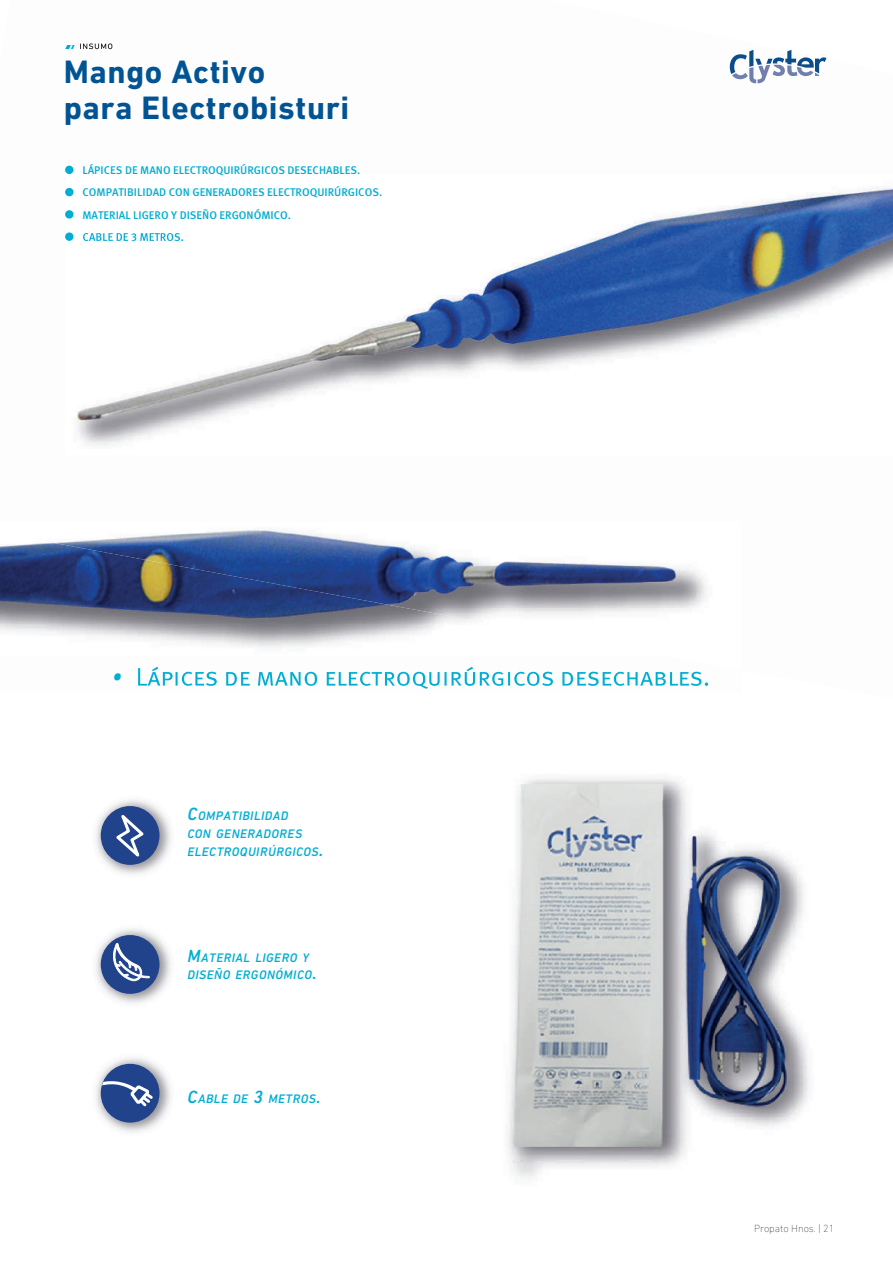
<style>
.page{position:relative;width:893px;height:1263px;background:#fff}
.page>*{position:absolute;margin:0;border:0;box-sizing:border-box;transform-origin:0 0}
.t1{font:700 33px/36px "DIN Next LT Pro";letter-spacing:.02em;color:#015494}
.t2{font:italic 600 25.5px "Open Sans";color:#00aed3}
.t3{font:italic 500 12.6px/18px "DIN Next LT Pro";letter-spacing:.04em;color:#00aed3}
.t4{font:500 11.1px/22.4px "Meta Pro";color:#00aed3}
.t5{font:200 10.5px "DIN Next LT Pro";color:#231f20}
.s1{font-size:18px}
</style>
<div class="page">
<img style="left:65px;top:186px;width:828px;height:260px">
<div style="left:65px;top:166px;width:9px;height:8px;background:#00aed3;border-radius:50%"></div>
<div style="left:65px;top:188px;width:9px;height:8px;background:#00aed3;border-radius:50%"></div>
<div style="left:65px;top:210px;width:9px;height:9px;background:#00aed3;border-radius:50%"></div>
<div style="left:65px;top:232px;width:9px;height:9px;background:#00aed3;border-radius:50%"></div>
<svg style="left:83px;top:233px;width:100px;height:8px"></svg>
<svg style="left:730px;top:50px;width:96px;height:33px"></svg>
<img style="left:96px;top:800px;width:75px;height:74px">
<div style="left:101px;top:806px;width:58px;height:59px;background:#20438b;border-radius:50%"></div>
<svg style="left:113px;top:815px;width:34px;height:50px"></svg>
<img style="left:96px;top:929px;width:75px;height:74px">
<div style="left:101px;top:935px;width:58px;height:59px;background:#20438b;border-radius:50%"></div>
<img style="left:96px;top:1058px;width:75px;height:74px">
<div style="left:101px;top:1064px;width:58px;height:58px;background:#20438b;border-radius:50%"></div>
<img style="left:508px;top:777px;width:302px;height:402px">
<img style="left:0;top:527px;width:706px;height:120px">
<svg style="left:138px;top:667px;width:570px;height:22px"></svg>
<svg style="left:101px;top:1080px;width:52px;height:29px"></svg>
<svg style="left:113px;top:941px;width:37px;height:40px"></svg>
<svg style="left:65px;top:43px;width:47px;height:6px"></svg>
<h1 class="t1" style="left:64px;top:54px;width:287px">Mango Activo<br>para Electrobisturi</h1>
<p class="t4" style="left:82px;top:159px;width:301px">LÁPICES DE MANO ELECTROQUIRÚRGICOS DESECHABLES.<br>COMPATIBILIDAD CON GENERADORES ELECTROQUIRÚRGICOS.<br>MATERIAL LIGERO Y DISEÑO ERGONÓMICO.</p>
<h2 class="t2" style="left:112px;top:659px;width:11px">•</h2>
<p class="t3" style="left:187px;top:806px;width:138px"><span class="s1">C</span>OMPATIBILIDAD<br>CON GENERADORES<br>ELECTROQUIRÚRGICOS<span class="s1">.</span></p>
<p class="t3" style="left:187px;top:948px;width:131px"><span class="s1">M</span>ATERIAL LIGERO Y<br>DISEÑO ERGONÓMICO<span class="s1">.</span></p>
<p class="t3" style="left:187px;top:1090px;width:135px"><span class="s1">C</span>ABLE DE <span class="s1">3</span> METROS<span class="s1">.</span></p>
<p class="t5" style="left:754px;top:1223px;width:82px">Propato Hnos. | 21</p>
</div>
